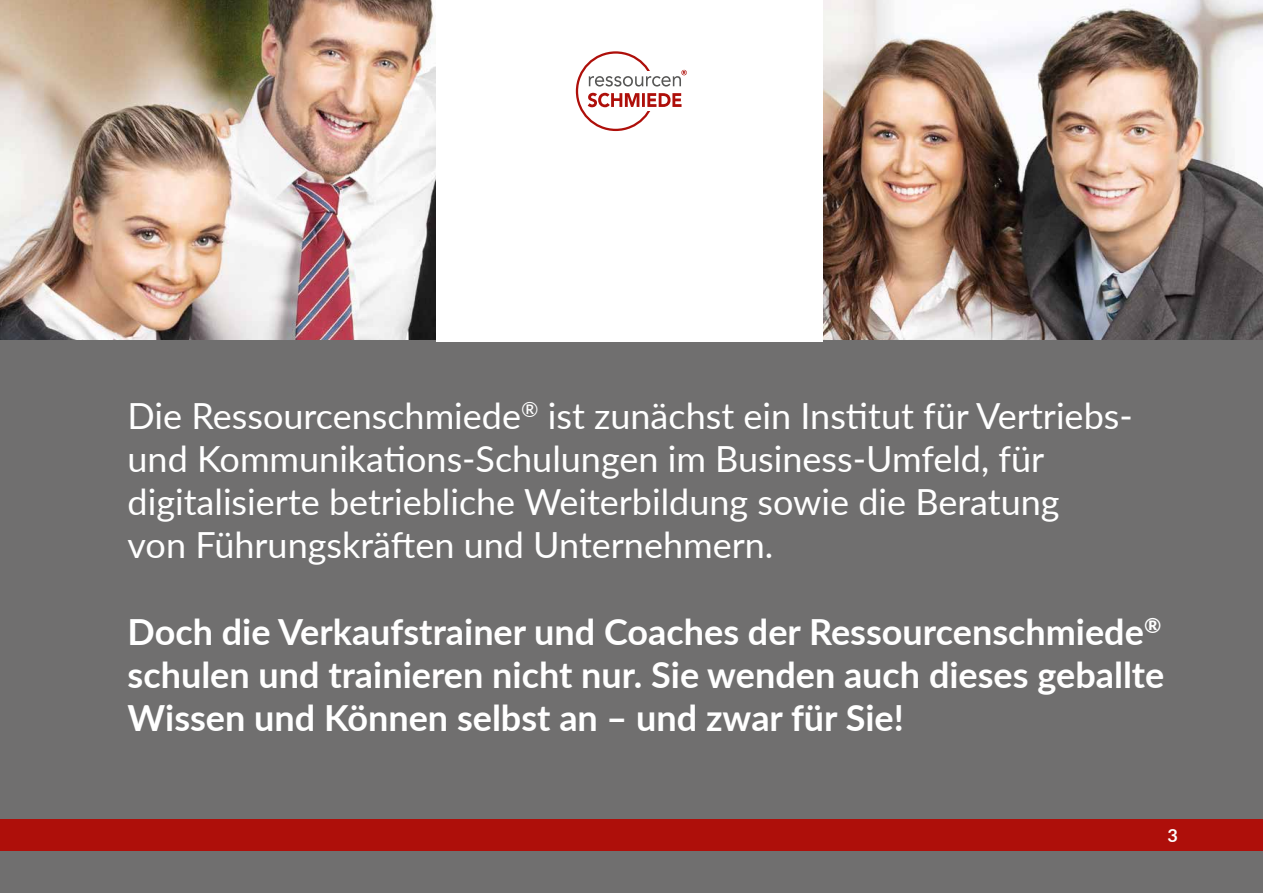
<style>
.page{position:relative;width:1263px;height:893px;background:#fff}
.page>*{position:absolute;margin:0;border:0;box-sizing:border-box;transform-origin:0 0}
.t1{font:36px/43.2px "Lato";color:#fff}
.t2{font:700 36px/43.2px "Lato";color:#fff;text-align:justify}
.t3{font:700 18px "Lato";color:#fff}
</style>
<div class="page">
<img style="left:823px;top:0;width:440px;height:340px">
<img style="left:0;top:0;width:436px;height:340px">
<div style="left:0;top:340px;width:1263px;height:553px;background:#706f6f"></div>
<div style="left:0;top:819px;width:1263px;height:31px;background:#ae0f0a"></div>
<div style="left:436px;top:0;width:387px;height:341px;background:#fff"></div>
<div style="left:576px;top:51px;width:79px;height:80px;border:2px solid #ae0f0a;border-radius:50%"></div>
<div style="left:585px;top:72px;width:102px;height:39px;background:#fff"></div>
<svg style="left:588px;top:93px;width:93px;height:14px"></svg>
<svg style="left:589px;top:70px;width:98px;height:17px"></svg>
<p class="t1" style="left:128px;top:392px;width:1007px">Die Ressourcenschmiede<sup>®</sup> ist zunächst ein Institut für Vertriebs&shy;und Kommunikations-Schulungen im Business-Umfeld, für digitalisierte betriebliche Weiterbildung sowie die Beratung<br>von Führungskräften und Unternehmern.</p>
<p class="t2" style="left:128px;top:608px;width:1038px">Doch die Verkaufstrainer und Coaches der Ressourcenschmiede<sup>® </sup>schulen und trainieren nicht nur. Sie wenden auch dieses geballte Wissen und Können selbst an – und zwar für Sie!</p>
<p class="t3" style="left:1167px;top:822px;width:12px">3</p>
</div>
